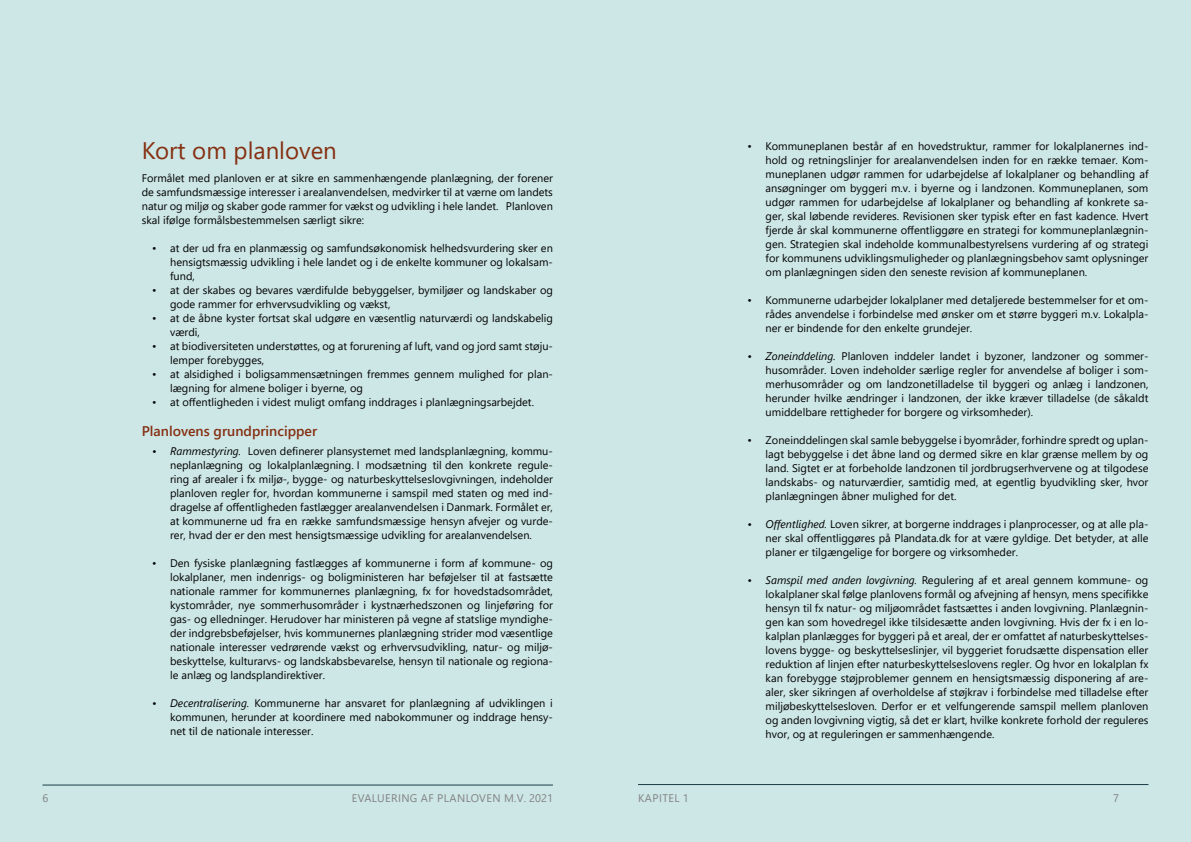
<style>
.page{position:relative;width:1191px;height:842px;background:#cde6e6}
.page>*{position:absolute;margin:0;border:0;box-sizing:border-box;transform-origin:0 0}
.Overskrift_1_-_mediu{font:24px "Segoe UI";color:#853012}
.Overskrift_2_-_semib{font:600 14px "Segoe UI";color:#853012}
.Brødtekst{font:11px/14px "Segoe UI";color:#000;text-align:justify}
.t1{font:11px "Segoe UI";letter-spacing:.035em;color:#828282}
.s1{font-style:italic}
</style>
<div class="page">
<hr style="left:43px;top:785px;width:510px;height:1px;background:#1a3c47">
<hr style="left:638px;top:784px;width:510px;height:1px;background:#1a3c47">
<p class="Overskrift_1_-_mediu" style="left:142px;top:128px;width:196px">Kort om planloven</p>
<p class="Brødtekst" style="left:142px;top:170px;width:413px">Formålet med planloven er at sikre en sammenhængende planlægning, der forener de samfundsmæssige interesser i arealanvendelsen, medvirker til at værne om landets natur og miljø og skaber gode rammer for vækst og udvikling i hele landet. Planloven skal ifølge formålsbestemmelsen særligt sikre:</p>
<p class="Brødtekst" style="left:170px;top:240px;width:384px;text-indent:-18px">• at der ud fra en planmæssig og samfundsøkonomisk helhedsvurdering sker en hensigtsmæssig udvikling i hele landet og i de enkelte kommuner og lokalsam&shy;fund,</p>
<p class="Brødtekst" style="left:170px;top:282px;width:384px;text-indent:-18px">• at der skabes og bevares værdifulde bebyggelser, bymiljøer og landskaber og gode rammer for erhvervsudvikling og vækst,</p>
<p class="Brødtekst" style="left:170px;top:310px;width:384px;text-indent:-18px">• at de åbne kyster fortsat skal udgøre en væsentlig naturværdi og landskabelig værdi,</p>
<p class="Brødtekst" style="left:170px;top:338px;width:384px;text-indent:-18px">• at biodiversiteten understøttes, og at forurening af luft, vand og jord samt støju&shy;lemper forebygges,</p>
<p class="Brødtekst" style="left:170px;top:366px;width:384px;text-indent:-18px">• at alsidighed i boligsammensætningen fremmes gennem mulighed for plan&shy;lægning for almene boliger i byerne, og</p>
<p class="Brødtekst" style="left:152px;top:394px;width:383px">• at offentligheden i videst muligt omfang inddrages i planlægningsarbejdet.</p>
<p class="Overskrift_2_-_semib" style="left:142px;top:418px;width:177px">Planlovens grundprincipper</p>
<p class="Brødtekst" style="left:170px;top:443px;width:384px;text-indent:-18px"><span class="s1">• Rammestyring.</span> Loven definerer plansystemet med landsplanlægning, kommu&shy;neplanlægning og lokalplanlægning. I modsætning til den konkrete regule&shy;ring af arealer i fx miljø-, bygge- og naturbeskyttelseslovgivningen, indeholder planloven regler for, hvordan kommunerne i samspil med staten og med ind&shy;dragelse af offentligheden fastlægger arealanvendelsen i Danmark. Formålet er, at kommunerne ud fra en række samfundsmæssige hensyn afvejer og vurde&shy;rer, hvad der er den mest hensigtsmæssige udvikling for arealanvendelsen.</p>
<p class="Brødtekst" style="left:170px;top:555px;width:384px;text-indent:-18px">• Den fysiske planlægning fastlægges af kommunerne i form af kommune- og lokalplaner, men indenrigs- og boligministeren har beføjelser til at fastsætte nationale rammer for kommunernes planlægning, fx for hovedstadsområdet, kystområder, nye sommerhusområder i kystnærhedszonen og linjeføring for gas- og elledninger. Herudover har ministeren på vegne af statslige myndighe&shy;der indgrebsbeføjelser, hvis kommunernes planlægning strider mod væsentlige nationale interesser vedrørende vækst og erhvervsudvikling, natur- og miljø&shy;beskyttelse, kulturarvs- og landskabsbevarelse, hensyn til nationale og regiona&shy;le anlæg og landsplandirektiver.</p>
<p class="Brødtekst" style="left:170px;top:695px;width:384px;text-indent:-18px"><span class="s1">• Decentralisering.</span> Kommunerne har ansvaret for planlægning af udviklingen i kommunen, herunder at koordinere med nabokommuner og inddrage hensy&shy;net til de nationale interesser.</p>
<p class="Brødtekst" style="left:765px;top:138px;width:384px;text-indent:-18px">• Kommuneplanen består af en hovedstruktur, rammer for lokalplanernes ind&shy;hold og retningslinjer for arealanvendelsen inden for en række temaer. Kom&shy;muneplanen udgør rammen for udarbejdelse af lokalplaner og behandling af ansøgninger om byggeri m.v. i byerne og i landzonen. Kommuneplanen, som udgør rammen for udarbejdelse af lokalplaner og behandling af konkrete sa&shy;ger, skal løbende revideres. Revisionen sker typisk efter en fast kadence. Hvert fjerde år skal kommunerne offentliggøre en strategi for kommuneplanlægnin&shy;gen. Strategien skal indeholde kommunalbestyrelsens vurdering af og strategi for kommunens udviklingsmuligheder og planlægningsbehov samt oplysninger om planlægningen siden den seneste revision af kommuneplanen.</p>
<p class="Brødtekst" style="left:765px;top:292px;width:384px;text-indent:-18px">• Kommunerne udarbejder lokalplaner med detaljerede bestemmelser for et om&shy;rådes anvendelse i forbindelse med ønsker om et større byggeri m.v. Lokalpla&shy;ner er bindende for den enkelte grundejer.</p>
<p class="Brødtekst" style="left:765px;top:348px;width:384px;text-indent:-18px"><span class="s1">• Zoneinddeling.</span> Planloven inddeler landet i byzoner, landzoner og sommer&shy;husområder. Loven indeholder særlige regler for anvendelse af boliger i som&shy;merhusområder og om landzonetilladelse til byggeri og anlæg i landzonen, herunder hvilke ændringer i landzonen, der ikke kræver tilladelse (de såkaldt umiddelbare rettigheder for borgere og virksomheder).</p>
<p class="Brødtekst" style="left:765px;top:432px;width:384px;text-indent:-18px">• Zoneinddelingen skal samle bebyggelse i byområder, forhindre spredt og uplan&shy;lagt bebyggelse i det åbne land og dermed sikre en klar grænse mellem by og land. Sigtet er at forbeholde landzonen til jordbrugserhvervene og at tilgodese landskabs- og naturværdier, samtidig med, at egentlig byudvikling sker, hvor planlægningen åbner mulighed for det.</p>
<p class="Brødtekst" style="left:765px;top:516px;width:384px;text-indent:-18px"><span class="s1">• Offentlighed.</span> Loven sikrer, at borgerne inddrages i planprocesser, og at alle pla&shy;ner skal offentliggøres på Plandata.dk for at være gyldige. Det betyder, at alle planer er tilgængelige for borgere og virksomheder.</p>
<p class="Brødtekst" style="left:765px;top:572px;width:384px;text-indent:-18px"><span class="s1">• Samspil med anden lovgivning.</span> Regulering af et areal gennem kommune- og lokalplaner skal følge planlovens formål og afvejning af hensyn, mens specifikke hensyn til fx natur- og miljøområdet fastsættes i anden lovgivning. Planlægnin&shy;gen kan som hovedregel ikke tilsidesætte anden lovgivning. Hvis der fx i en lo&shy;kalplan planlægges for byggeri på et areal, der er omfattet af naturbeskyttelses&shy;lovens bygge- og beskyttelseslinjer, vil byggeriet forudsætte dispensation eller reduktion af linjen efter naturbeskyttelseslovens regler. Og hvor en lokalplan fx kan forebygge støjproblemer gennem en hensigtsmæssig disponering af are&shy;aler, sker sikringen af overholdelse af støjkrav i forbindelse med tilladelse efter miljøbeskyttelsesloven. Derfor er et velfungerende samspil mellem planloven og anden lovgivning vigtig, så det er klart, hvilke konkrete forhold der reguleres hvor, og at reguleringen er sammenhængende.</p>
<p class="t1" style="left:43px;top:787px;width:7px">6</p>
<p class="t1" style="left:352px;top:787px;width:203px">EVALUERING AF PLANLOVEN M.V. 2021</p>
<p class="t1" style="left:638px;top:787px;width:14px">Kapitel</p>
<p class="t1" style="left:683px;top:787px;width:7px">1</p>
<p class="t1" style="left:1113px;top:787px;width:7px">7</p>
</div>
